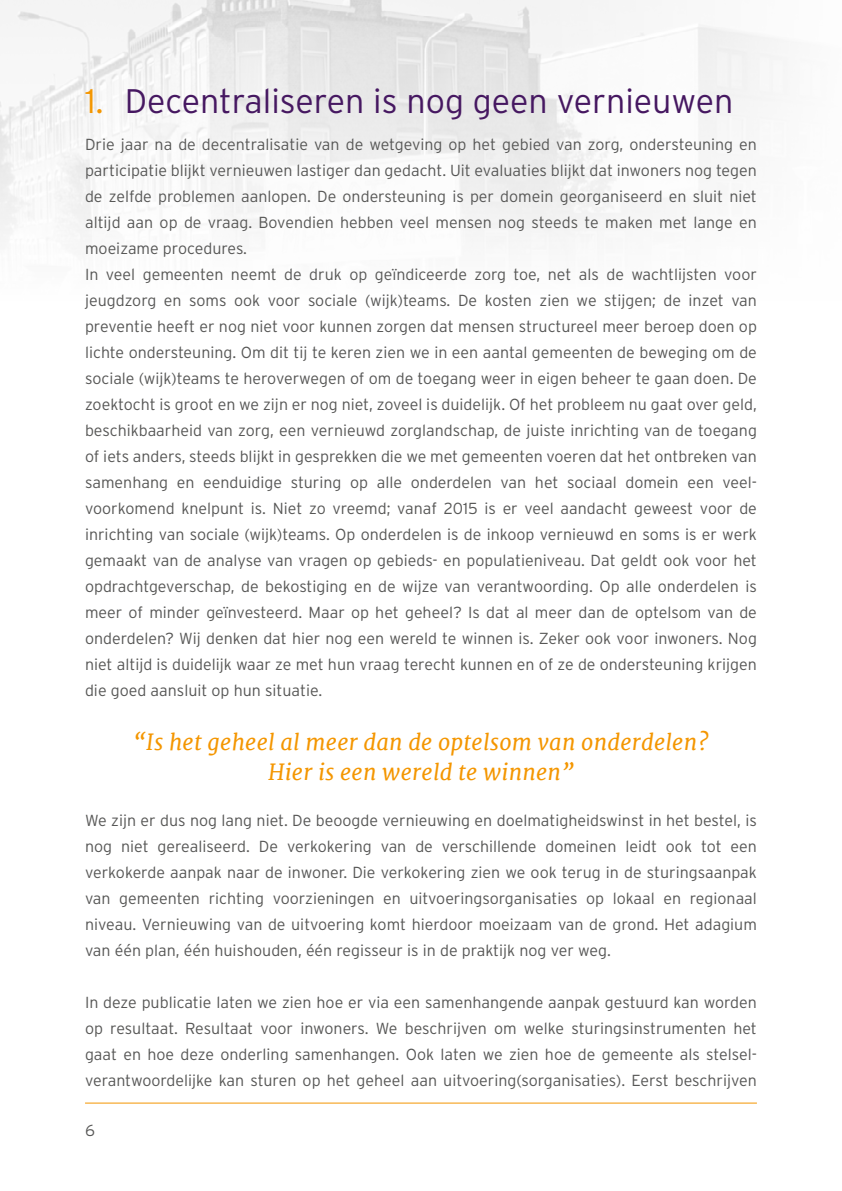
<style>
.page{position:relative;width:842px;height:1191px;background:#fff}
.page>*{position:absolute;margin:0;border:0;box-sizing:border-box;transform-origin:0 0}
.t1{font:300 34px "Interstate";color:#461861}
.t2{font:italic 22px/30px "Merriweather";letter-spacing:.01em;color:#f49600;text-align:center}
.t3{font:300 16px/26px "Interstate";color:#575756;text-align:justify}
.s1{color:#f49600}
</style>
<div class="page">
<hr style="left:85px;top:1102px;width:672px;height:1px;background:#f49600">
<img style="left:0;top:0;width:520px;height:242px">
<h1 class="t1" style="left:85px;top:81px;width:650px"><span class="s1">1.</span> Decentraliseren is nog geen vernieuwen</h1>
<p class="t3" style="left:85px;top:131px;width:673px;text-align:left">Drie jaar na de decentralisatie van de wetgeving op het gebied van zorg, ondersteuning en participatie blijkt vernieuwen lastiger dan gedacht. Uit evaluaties blijkt dat inwoners nog tegen de zelfde problemen aanlopen. De ondersteuning is per domein georganiseerd en sluit niet altijd aan op de vraag. Bovendien hebben veel mensen nog steeds te maken met lange en moeizame procedures.<br>In veel gemeenten neemt de druk op geïndiceerde zorg toe, net als de wachtlijsten voor jeugdzorg en soms ook voor sociale (wijk)teams. De kosten zien we stijgen; de inzet van preventie heeft er nog niet voor kunnen zorgen dat mensen structureel meer beroep doen op lichte ondersteuning. Om dit tij te keren zien we in een aantal gemeenten de beweging om de sociale (wijk)teams te heroverwegen of om de toegang weer in eigen beheer te gaan doen. De zoektocht is groot en we zijn er nog niet, zoveel is duidelijk. Of het probleem nu gaat over geld, beschikbaarheid van zorg, een vernieuwd zorglandschap, de juiste inrichting van de toegang of iets anders, steeds blijkt in gesprekken die we met gemeenten voeren dat het ontbreken van samenhang en eenduidige sturing op alle onderdelen van het sociaal domein een veel&shy;voorkomend knelpunt is. Niet zo vreemd; vanaf 2015 is er veel aandacht geweest voor de inrichting van sociale (wijk)teams. Op onderdelen is de inkoop vernieuwd en soms is er werk gemaakt van de analyse van vragen op gebieds- en populatieniveau. Dat geldt ook voor het opdrachtgeverschap, de bekostiging en de wijze van verantwoording. Op alle onderdelen is meer of minder geïnvesteerd. Maar op het geheel? Is dat al meer dan de optelsom van de onderdelen? Wij denken dat hier nog een wereld te winnen is. Zeker ook voor inwoners. Nog niet altijd is duidelijk waar ze met hun vraag terecht kunnen en of ze de ondersteuning krijgen die goed aansluit op hun situatie.</p>
<h2 class="t2" style="left:134px;top:727px;width:576px">“Is het geheel al meer dan de optelsom van onderdelen?<br>Hier is een wereld te winnen”</h2>
<p class="t3" style="left:85px;top:807px;width:673px">We zijn er dus nog lang niet. De beoogde vernieuwing en doelmatigheidswinst in het bestel, is nog niet gerealiseerd. De verkokering van de verschillende domeinen leidt ook tot een verkokerde aanpak naar de inwoner. Die verkokering zien we ook terug in de sturingsaanpak van gemeenten richting voorzieningen en uitvoeringsorganisaties op lokaal en regionaal niveau. Vernieuwing van de uitvoering komt hierdoor moeizaam van de grond. Het adagium van één plan, één huishouden, één regisseur is in de praktijk nog ver weg.</p>
<p class="t3" style="left:85px;top:989px;width:673px">In deze publicatie laten we zien hoe er via een samenhangende aanpak gestuurd kan worden op resultaat. Resultaat voor inwoners. We beschrijven om welke sturingsinstrumenten het gaat en hoe deze onderling samenhangen. Ook laten we zien hoe de gemeente als stelsel&shy;verantwoordelijke kan sturen op het geheel aan uitvoering(sorganisaties). Eerst beschrijven</p>
<p class="t3" style="left:85px;top:1117px;width:11px">6</p>
</div>
